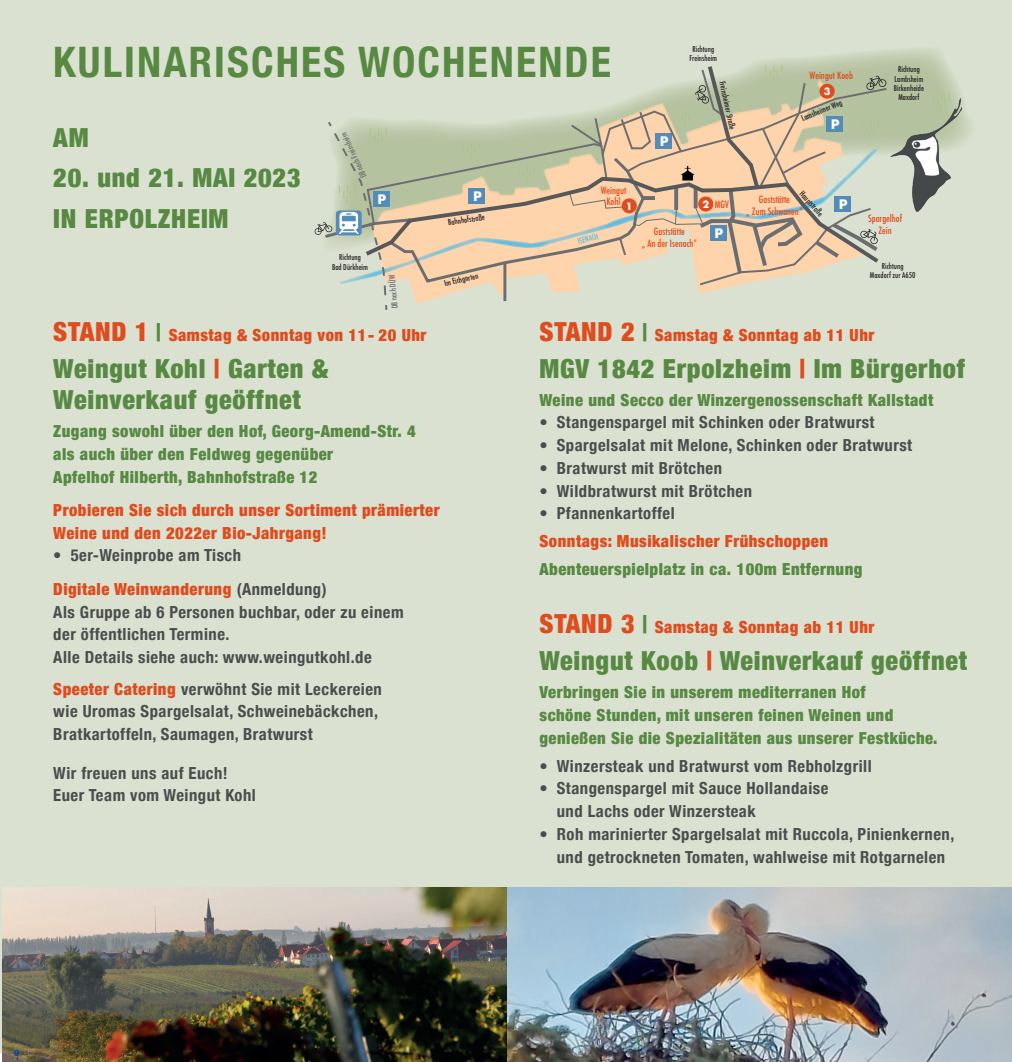
<style>
.page{position:relative;width:1012px;height:1062px;background:#fff}
.page>*{position:absolute;margin:0;border:0;box-sizing:border-box;transform-origin:0 0}
.t1{font:700 condensed 42px "Helvetica Neue";letter-spacing:.05em;color:#578943}
.t2{font:900 condensed 26.25px "Helvetica Neue";letter-spacing:.03em;color:#578943}
.t3{font:700 condensed 16.62px/22.8px "Helvetica Neue";letter-spacing:.03em;color:#4b4c4d;text-align:center}
.t4{font:900 condensed 16.62px "Helvetica Neue";letter-spacing:.03em;color:#578943}
.t5{font:900 condensed 16.62px/22.8px "Helvetica Neue";letter-spacing:.03em;color:#df4c1e}
.t6{font:700 12.78px "Futura";color:#fff}
.t7{font:500 condensed 9.8px "Futura";color:#df4c1e}
.t8{font:700 9.8px "Futura";color:#fff}
.t9{font:500 condensed 7.88px "Futura";color:#231f20}
.t10{font:500 condensed 7.88px "Futura";color:#6c6d70}
.t11{font:500 condensed 7.88px "Futura";color:#62bde0}
.s1{font-size:26.25px}
.s2{font-weight:700;font-size:24.5px;color:#578943}
.s3{color:#df4c1e}
.s4{font-weight:700;color:#4b4c4d}
.s5{font-weight:900;color:#df4c1e}
</style>
<div class="page">
<div style="left:0;top:0;width:506px;height:1052px;background:#dbe1d1"></div>
<div style="left:506px;top:0;width:506px;height:1052px;background:#dbe1d1"></div>
<img style="left:2px;top:887px;width:1010px;height:175px">
<svg style="left:759px;top:49px;width:212px;height:105px"></svg>
<svg style="left:933px;top:94px;width:17px;height:4px"></svg>
<svg style="left:314px;top:62px;width:575px;height:248px"></svg>
<img style="left:890px;top:98px;width:72px;height:114px">
<p class="t1" style="left:53px;top:27px;width:559px">KULINARISCHES WOCHENENDE</p>
<p class="t9" style="left:692px;top:44px;width:23px">Richtung</p>
<p class="t9" style="left:690px;top:53px;width:29px">Freinsheim</p>
<p class="t2" style="left:53px;top:116px;width:37px">AM</p>
<p class="t2" style="left:53px;top:156px;width:249px">20. und 21. MAI 2023</p>
<p class="t2" style="left:53px;top:197px;width:177px">IN ERPOLZHEIM</p>
<p class="t10" style="left:359px;top:180px;width:51px;rotate:-115deg">DB nach Freinsheim</p>
<p class="t6" style="left:377px;top:190px;width:10px">P</p>
<p class="t6" style="left:473px;top:187px;width:10px">P</p>
<p class="t9" style="left:448px;top:217px;width:38px;rotate:-8deg">Bahnhofstraße</p>
<p class="t9" style="left:339px;top:252px;width:23px">Richtung</p>
<p class="t9" style="left:332px;top:262px;width:38px">Bad Dürkheim</p>
<p class="t10" style="left:390px;top:309px;width:35px;rotate:-95deg">DB nach DÜW</p>
<p class="t9" style="left:443px;top:279px;width:36px;rotate:-14deg">Im Eichgarten</p>
<p class="t6" style="left:660px;top:132px;width:10px">P</p>
<p class="t9" style="left:727px;top:80px;width:51px;rotate:78deg">Freinsheimer Straße</p>
<p class="t7" style="left:601px;top:184px;width:27px">Weingut</p>
<p class="t7" style="left:606px;top:195px;width:15px">Kohl</p>
<p class="t8" style="left:626px;top:199px;width:8px">1</p>
<p class="t8" style="left:702px;top:197px;width:8px">2</p>
<p class="t7" style="left:715px;top:198px;width:16px">MGV</p>
<p class="t11" style="left:576px;top:237px;width:23px;rotate:-16deg">ISENACH</p>
<p class="t7" style="left:654px;top:225px;width:32px">Gaststätte</p>
<p class="t7" style="left:642px;top:237px;width:57px">„ An der Isenach”</p>
<p class="t6" style="left:715px;top:224px;width:10px">P</p>
<p class="t7" style="left:810px;top:69px;width:45px">Weingut Koob</p>
<p class="t8" style="left:824px;top:84px;width:8px">3</p>
<p class="t9" style="left:800px;top:114px;width:44px;rotate:-22deg">Lamsheimer Weg</p>
<p class="t6" style="left:831px;top:115px;width:10px">P</p>
<p class="t9" style="left:805px;top:189px;width:32px;rotate:48deg">Hauptstraße</p>
<p class="t7" style="left:759px;top:193px;width:32px">Gaststätte</p>
<p class="t7" style="left:746px;top:205px;width:58px">„ Zum Schwanen”</p>
<p class="t6" style="left:839px;top:195px;width:10px">P</p>
<p class="t9" style="left:898px;top:64px;width:23px">Richtung</p>
<p class="t9" style="left:895px;top:74px;width:30px">Lambsheim</p>
<p class="t9" style="left:894px;top:83px;width:31px">Birkenheide</p>
<p class="t9" style="left:898px;top:92px;width:23px">Maxdorf</p>
<p class="t7" style="left:868px;top:212px;width:36px">Spargelhof</p>
<p class="t7" style="left:878px;top:224px;width:15px">Zein</p>
<p class="t9" style="left:882px;top:261px;width:23px">Richtung</p>
<p class="t9" style="left:870px;top:270px;width:47px">Maxdorf zur A650</p>
<p class="t5" style="left:53px;top:323px;width:375px"><span class="s1">STAND 1</span> <span class="s2">|</span> Samstag &amp; Sonntag von 11- 20 Uhr</p>
<p class="t2" style="left:53px;top:347px;width:276px">Weingut Kohl <span class="s3">|</span> Garten &amp;</p>
<p class="t2" style="left:53px;top:378px;width:249px">Weinverkauf geöffnet</p>
<p class="t4" style="left:53px;top:417px;width:364px">Zugang sowohl über den Hof, Georg-Amend-Str. 4</p>
<p class="t4" style="left:53px;top:440px;width:281px">als auch über den Feldweg gegenüber</p>
<p class="t4" style="left:53px;top:463px;width:266px">Apfelhof Hilberth, Bahnhofstraße 12</p>
<p class="t5" style="left:53px;top:498px;width:388px">Probieren Sie sich durch unser Sortiment prämierter<br>Weine und den 2022er Bio-Jahrgang!</p>
<p class="t3" style="left:53px;top:543px;width:189px">• 5er-Weinprobe am Tisch</p>
<p class="t5" style="left:53px;top:576px;width:275px">Digitale Weinwanderung <span class="s4">(Anmeldung)</span></p>
<p class="t3" style="left:53px;top:599px;width:352px">Als Gruppe ab 6 Personen buchbar, oder zu einem</p>
<p class="t3" style="left:53px;top:622px;width:178px">der öffentlichen Termine.</p>
<p class="t3" style="left:53px;top:644px;width:320px">Alle Details siehe auch: www.weingutkohl.de</p>
<p class="t3" style="left:53px;top:676px;width:330px"><span class="s5">Speeter Catering</span> verwöhnt Sie mit Leckereien</p>
<p class="t3" style="left:53px;top:699px;width:326px">wie Uromas Spargelsalat, Schweinebäckchen,</p>
<p class="t3" style="left:53px;top:721px;width:261px">Bratkartoffeln, Saumagen, Bratwurst</p>
<p class="t3" style="left:53px;top:760px;width:176px">Wir freuen uns auf Euch!</p>
<p class="t3" style="left:53px;top:783px;width:204px">Euer Team vom Weingut Kohl</p>
<p class="t5" style="left:539px;top:323px;width:336px"><span class="s1">STAND 2</span> <span class="s2">|</span> Samstag &amp; Sonntag ab 11 Uhr</p>
<p class="t2" style="left:539px;top:347px;width:427px">MGV 1842 Erpolzheim <span class="s3">|</span> Im Bürgerhof</p>
<p class="t4" style="left:539px;top:386px;width:395px">Weine und Secco der Winzergenossenschaft Kallstadt</p>
<p class="t3" style="left:539px;top:410px;width:337px">• Stangenspargel mit Schinken oder Bratwurst</p>
<p class="t3" style="left:539px;top:433px;width:374px">• Spargelsalat mit Melone, Schinken oder Bratwurst</p>
<p class="t3" style="left:539px;top:455px;width:184px">• Bratwurst mit Brötchen</p>
<p class="t3" style="left:539px;top:478px;width:214px">• Wildbratwurst mit Brötchen</p>
<p class="t3" style="left:539px;top:501px;width:137px">• Pfannenkartoffel</p>
<p class="t5" style="left:539px;top:529px;width:290px">Sonntags: Musikalischer Frühschoppen</p>
<p class="t4" style="left:539px;top:556px;width:325px">Abenteuerspielplatz in ca. 100m Entfernung</p>
<p class="t5" style="left:539px;top:615px;width:336px"><span class="s1">STAND 3</span> <span class="s2">|</span> Samstag &amp; Sonntag ab 11 Uhr</p>
<p class="t2" style="left:539px;top:639px;width:429px">Weingut Koob <span class="s3">|</span> Weinverkauf geöffnet</p>
<p class="t4" style="left:539px;top:678px;width:328px">Verbringen Sie in unserem mediterranen Hof</p>
<p class="t4" style="left:539px;top:701px;width:355px">schöne Stunden, mit unseren feinen Weinen und</p>
<p class="t4" style="left:539px;top:724px;width:400px">genießen Sie die Spezialitäten aus unserer Festküche.</p>
<p class="t3" style="left:539px;top:753px;width:334px">• Winzersteak und Bratwurst vom Rebholzgrill</p>
<p class="t3" style="left:539px;top:776px;width:290px">• Stangenspargel mit Sauce Hollandaise</p>
<p class="t3" style="left:557px;top:798px;width:200px">und Lachs oder Winzersteak</p>
<p class="t3" style="left:539px;top:821px;width:416px">• Roh marinierter Spargelsalat mit Ruccola, Pinienkernen, und getrockneten Tomaten, wahlweise mit Rotgarnelen</p>
</div>
